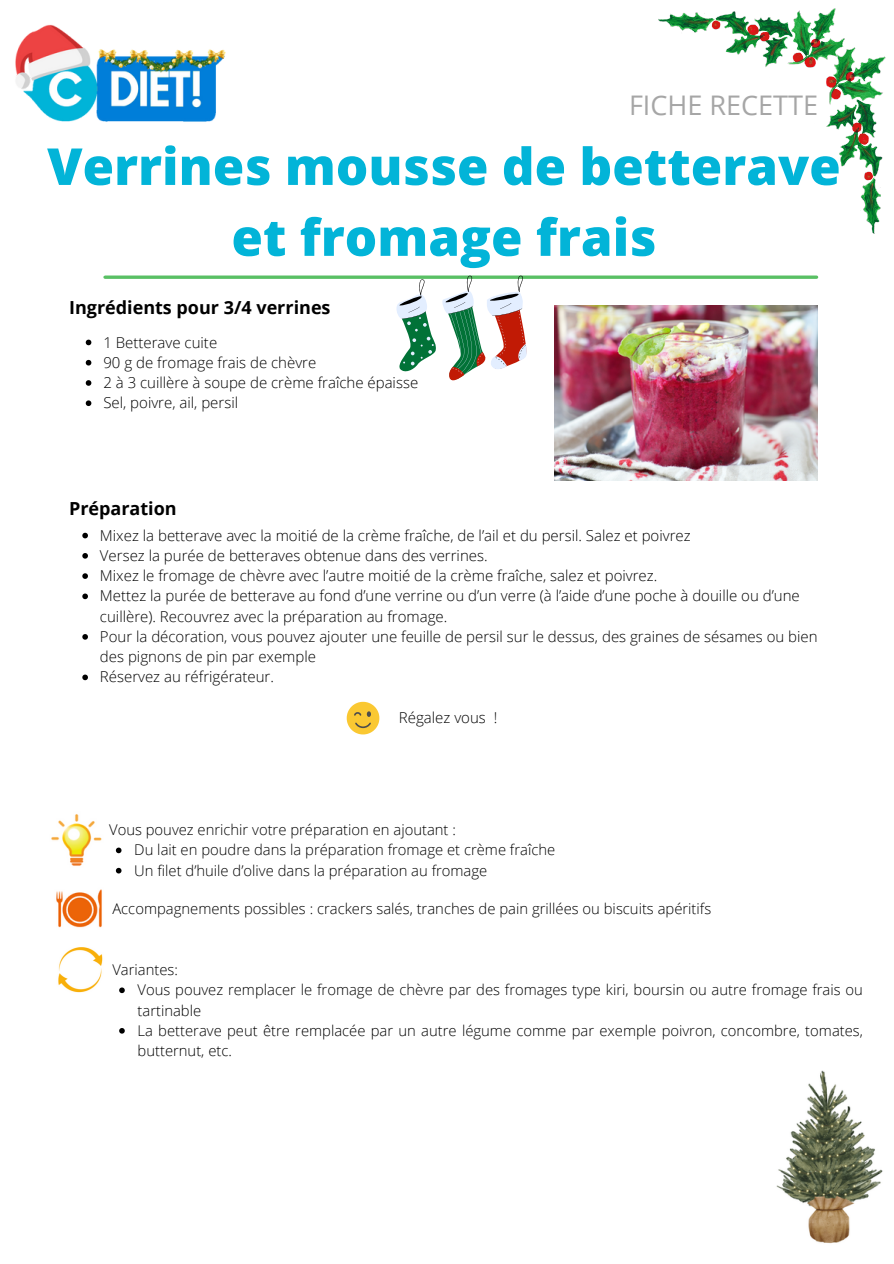
<style>
.page{position:relative;width:894px;height:1264px;background:#fff}
.page>*{position:absolute;margin:0;border:0;box-sizing:border-box;transform-origin:0 0}
.t1{font:800 51px "Open Sans";color:#02b4d8}
.t2{font:27px "Open Sans";color:#a6a6a6}
.t3{font:700 18px "Open Sans";color:#000}
.t4{font:300 15px/20.2px "Open Sans";color:#000}
.t5{font:300 14.85px/20.2px "Open Sans";color:#000}
</style>
<div class="page">
<svg style="left:346px;top:701px;width:33px;height:33px"></svg>
<svg style="left:105px;top:275px;width:711px;height:4px;background:#72c97c"></svg>
<img style="left:51px;top:814px;width:51px;height:52px">
<svg style="left:116px;top:847px;width:5px;height:6px"></svg>
<svg style="left:116px;top:867px;width:5px;height:6px"></svg>
<img style="left:56px;top:889px;width:46px;height:39px">
<img style="left:58px;top:947px;width:45px;height:45px">
<svg style="left:119px;top:987px;width:6px;height:6px"></svg>
<svg style="left:119px;top:1028px;width:6px;height:5px"></svg>
<img style="left:658px;top:8px;width:228px;height:226px">
<svg style="left:394px;top:275px;width:132px;height:106px"></svg>
<img style="left:776px;top:1070px;width:107px;height:174px">
<img style="left:15px;top:24px;width:211px;height:98px">
<img style="left:554px;top:305px;width:263px;height:175px">
<svg style="left:82px;top:533px;width:6px;height:5px"></svg>
<svg style="left:82px;top:553px;width:6px;height:5px"></svg>
<svg style="left:82px;top:573px;width:6px;height:6px"></svg>
<svg style="left:82px;top:593px;width:6px;height:6px"></svg>
<svg style="left:82px;top:634px;width:6px;height:5px"></svg>
<svg style="left:82px;top:674px;width:6px;height:6px"></svg>
<svg style="left:86px;top:339px;width:5px;height:6px"></svg>
<svg style="left:86px;top:360px;width:5px;height:5px"></svg>
<svg style="left:86px;top:380px;width:5px;height:6px"></svg>
<svg style="left:86px;top:400px;width:5px;height:6px"></svg>
<p class="t2" style="left:628px;top:86px;width:190px">FICHE RECETTE</p>
<p class="t1" style="left:47px;top:130px;width:794px">Verrines mousse de betterave</p>
<p class="t1" style="left:231px;top:201px;width:426px">et fromage frais</p>
<p class="t3" style="left:69px;top:295px;width:263px">Ingrédients pour 3/4 verrines</p>
<p class="t4" style="left:103px;top:331px;width:115px">1 Betterave cuite</p>
<p class="t4" style="left:103px;top:352px;width:214px">90 g de fromage frais de chèvre</p>
<p class="t4" style="left:103px;top:372px;width:316px">2 à 3 cuillère à soupe de crème fraîche épaisse</p>
<p class="t4" style="left:103px;top:392px;width:136px">Sel, poivre, ail, persil</p>
<p class="t3" style="left:69px;top:495px;width:109px">Préparation</p>
<p class="t4" style="left:100px;top:524px;width:592px">Mixez la betterave avec la moitié de la crème fraîche, de l’ail et du persil. Salez et poivrez</p>
<p class="t4" style="left:100px;top:545px;width:389px">Versez la purée de betteraves obtenue dans des verrines.</p>
<p class="t4" style="left:100px;top:565px;width:558px">Mixez le fromage de chèvre avec l’autre moitié de la crème fraîche, salez et poivrez.</p>
<p class="t4" style="left:100px;top:585px;width:701px">Mettez la purée de betterave au fond d’une verrine ou d’un verre (à l’aide d’une poche à douille ou d’une cuillère). Recouvrez avec la préparation au fromage.</p>
<p class="t4" style="left:100px;top:626px;width:719px">Pour la décoration, vous pouvez ajouter une feuille de persil sur le dessus, des graines de sésames ou bien des pignons de pin par exemple</p>
<p class="t4" style="left:100px;top:666px;width:175px">Réservez au réfrigérateur.</p>
<p class="t4" style="left:399px;top:707px;width:100px">Régalez vous !</p>
<p class="t5" style="left:109px;top:819px;width:348px">Vous pouvez enrichir votre préparation en ajoutant :</p>
<p class="t5" style="left:134px;top:839px;width:422px">Du lait en poudre dans la préparation fromage et crème fraîche</p>
<p class="t5" style="left:134px;top:859px;width:354px">Un filet d’huile d’olive dans la préparation au fromage</p>
<p class="t5" style="left:112px;top:897px;width:600px">Accompagnements possibles : crackers salés, tranches de pain grillées ou biscuits apéritifs</p>
<p class="t5" style="left:112px;top:959px;width:67px">Variantes:</p>
<p class="t5" style="left:137px;top:979px;width:726px">Vous pouvez remplacer le fromage de chèvre par des fromages type kiri, boursin ou autre fromage frais ou tartinable</p>
<p class="t5" style="left:137px;top:1019px;width:726px">La betterave peut être remplacée par un autre légume comme par exemple poivron, concombre, tomates, butternut, etc.</p>
</div>
